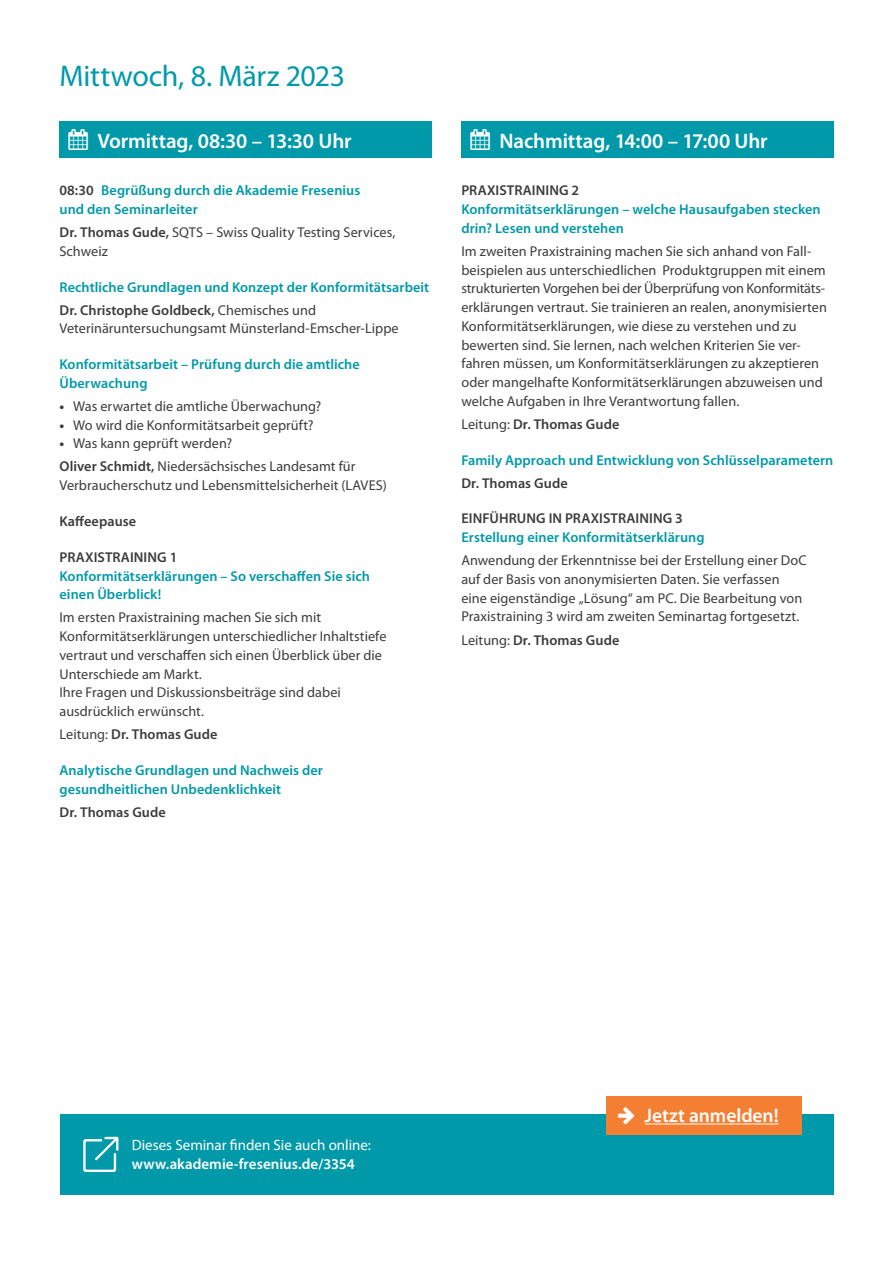
<style>
.page{position:relative;width:893px;height:1263px;background:#fff}
.page>*{position:absolute;margin:0;border:0;box-sizing:border-box;transform-origin:0 0}
.t1{font:30px "Myriad Pro";letter-spacing:-.01em;color:#0099a9}
.t2{font:600 21px "Myriad Pro";letter-spacing:-.01em;color:#fff}
.t3{font:600 19.5px "Myriad Pro";letter-spacing:-.005em;color:#fff}
.t4{font:15px "Myriad Pro";color:#fff}
.t5{font:600 15px "Myriad Pro";letter-spacing:.005em;color:#fff}
.Fließtext{font:14.25px/18.8px "Myriad Pro";color:#3c3c3d}
.Vortragstitel{font:600 14.25px/18.8px "Myriad Pro";letter-spacing:.005em;color:#0099a9}
.Fließtext-2{font:600 14.25px "Myriad Pro";letter-spacing:.005em;color:#3c3c3d}
.Vortragstitel-2{font:600 14.25px "Myriad Pro";letter-spacing:.005em;color:#3c3c3d}
.s1{color:#3c3c3d}
.s2{font-weight:600}
.s3{font-weight:700}
.s4{font-weight:400}
</style>
<div class="page">
<div style="left:60px;top:121px;width:372px;height:37px;background:#0099a9"></div>
<div style="left:461px;top:121px;width:372px;height:37px;background:#0099a9"></div>
<div style="left:60px;top:1115px;width:773px;height:80px;background:#0099a9"></div>
<svg style="left:83px;top:1137px;width:35px;height:35px"></svg>
<div style="left:606px;top:1096px;width:195px;height:38px;background:#f47f32"></div>
<hr style="left:645px;top:1123px;width:133px;height:1px;background:#fff">
<p class="t1" style="left:60px;top:58px;width:287px">Mittwoch, 8. März 2023</p>
<p class="t2" style="left:69px;top:128px;width:284px">▲ Vormittag, 08:30 – 13:30 Uhr</p>
<p class="Vortragstitel" style="left:60px;top:181px;width:302px"><span class="s1">08:30</span> Begrüßung durch die Akademie Fresenius und den Seminarleiter</p>
<p class="Fließtext" style="left:60px;top:223px;width:337px"><span class="s2">Dr. Thomas Gude,</span> SQTS – Swiss Quality Testing Services,<br>Schweiz</p>
<p class="Vortragstitel" style="left:60px;top:277px;width:371px">Rechtliche Grundlagen und Konzept der Konformitätsarbeit</p>
<p class="Fließtext" style="left:60px;top:300px;width:341px"><span class="s2">Dr. Christophe Goldbeck,</span> Chemisches und<br>Veterinäruntersuchungsamt Münsterland-Emscher-Lippe</p>
<p class="Vortragstitel" style="left:60px;top:355px;width:302px">Konformitätsarbeit – Prüfung durch die amtliche<br>Überwachung</p>
<p class="Fließtext" style="left:60px;top:397px;width:263px"><span class="s3">•</span> Was erwartet die amtliche Überwachung?</p>
<p class="Fließtext" style="left:60px;top:415px;width:256px"><span class="s3">•</span> Wo wird die Konformitätsarbeit geprüft?</p>
<p class="Fließtext" style="left:60px;top:434px;width:174px"><span class="s3">•</span> Was kann geprüft werden?</p>
<p class="Fließtext" style="left:60px;top:457px;width:329px"><span class="s2">Oliver Schmidt,</span> Niedersächsisches Landesamt für<br>Verbraucherschutz und Lebensmittelsicherheit (LAVES)</p>
<p class="Vortragstitel-2" style="left:60px;top:512px;width:78px">Kaffeepause</p>
<p class="Vortragstitel-2" style="left:60px;top:548px;width:119px">PRAXISTRAINING 1</p>
<p class="Vortragstitel" style="left:60px;top:566px;width:312px">Konformitätserklärungen – So verschaffen Sie sich einen Überblick!</p>
<p class="Fließtext" style="left:60px;top:608px;width:329px">Im ersten Praxistraining machen Sie sich mit Konformitätserklärungen unterschiedlicher Inhaltstiefe vertraut und verschaffen sich einen Überblick über die Unterschiede am Markt.<br>Ihre Fragen und Diskussionsbeiträge sind dabei ausdrücklich erwünscht.</p>
<p class="Fließtext-2" style="left:60px;top:725px;width:160px"><span class="s4">Leitung:</span> Dr. Thomas Gude</p>
<p class="Vortragstitel" style="left:60px;top:760px;width:265px">Analytische Grundlagen und Nachweis der gesundheitlichen Unbedenklichkeit</p>
<p class="Fließtext-2" style="left:60px;top:803px;width:108px">Dr. Thomas Gude</p>
<p class="t2" style="left:470px;top:128px;width:299px">▲ Nachmittag, 14:00 – 17:00 Uhr</p>
<p class="Vortragstitel-2" style="left:461px;top:182px;width:119px">PRAXISTRAINING 2</p>
<p class="Vortragstitel" style="left:461px;top:200px;width:361px">Konformitätserklärungen – welche Hausaufgaben stecken drin? Lesen und verstehen</p>
<p class="Fließtext" style="left:461px;top:242px;width:367px">Im zweiten Praxistraining machen Sie sich anhand von Fall&shy;beispielen aus unterschiedlichen Produktgruppen mit einem strukturierten Vorgehen bei der Überprüfung von Konformitäts&shy;erklärungen vertraut. Sie trainieren an realen, anonymisierten Konformitätserklärungen, wie diese zu verstehen und zu bewerten sind. Sie lernen, nach welchen Kriterien Sie ver&shy;fahren müssen, um Konformitätserklärungen zu akzeptieren oder mangelhafte Konformitätserklärungen abzuweisen und welche Aufgaben in Ihre Verantwortung fallen.</p>
<p class="Fließtext-2" style="left:461px;top:415px;width:160px"><span class="s4">Leitung:</span> Dr. Thomas Gude</p>
<p class="Vortragstitel" style="left:461px;top:450px;width:374px">Family Approach und Entwicklung von Schlüsselparametern</p>
<p class="Fließtext-2" style="left:461px;top:474px;width:108px">Dr. Thomas Gude</p>
<p class="Vortragstitel-2" style="left:461px;top:510px;width:223px">EINFÜHRUNG IN PRAXISTRAINING 3</p>
<p class="Vortragstitel" style="left:461px;top:528px;width:245px">Erstellung einer Konformitätserklärung</p>
<p class="Fließtext" style="left:461px;top:551px;width:347px">Anwendung der Erkenntnisse bei der Erstellung einer DoC auf der Basis von anonymisierten Daten. Sie verfassen eine eigenständige „Lösung“ am PC. Die Bearbeitung von Praxistraining 3 wird am zweiten Seminartag fortgesetzt.</p>
<p class="Fließtext-2" style="left:461px;top:631px;width:160px"><span class="s4">Leitung:</span> Dr. Thomas Gude</p>
<p class="t4" style="left:132px;top:1136px;width:241px">Dieses Seminar finden Sie auch online:</p>
<p class="t5" style="left:132px;top:1155px;width:225px">www.akademie-fresenius.de/3354</p>
<p class="t3" style="left:645px;top:1103px;width:135px">Jetzt anmelden!</p>
</div>
